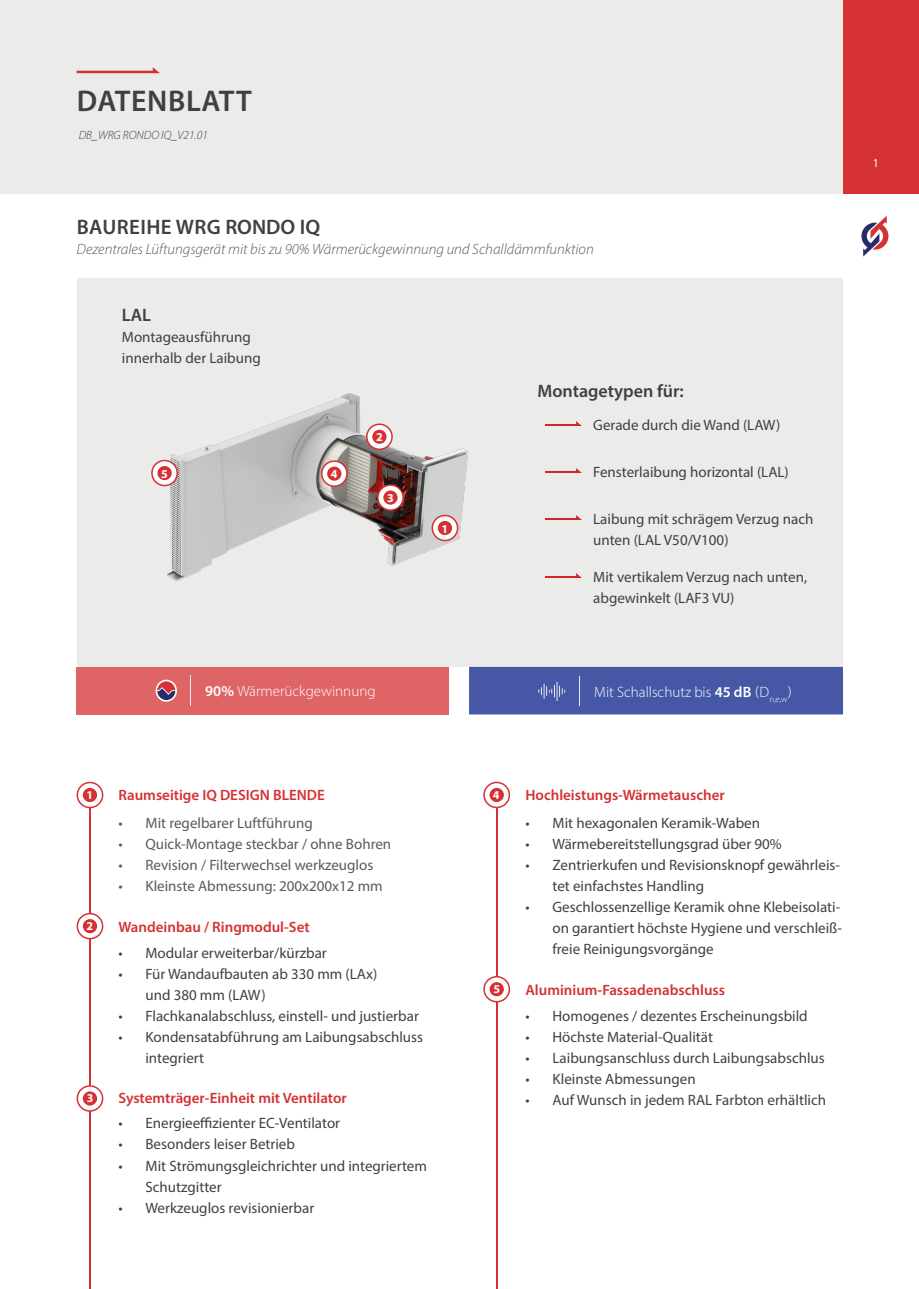
<style>
.page{position:relative;width:919px;height:1289px;background:#fff}
.page>*{position:absolute;margin:0;border:0;box-sizing:border-box;transform-origin:0 0}
.t1{font:600 30px "Myriad Pro";letter-spacing:.02em;color:#3e4143}
.t2{font:600 21px "Myriad Pro";letter-spacing:.02em;color:#3d4144}
.t3{font:600 18px "Myriad Pro";color:#3d4144}
.t4{font:15px/21px "Myriad Pro";color:#3e4143}
.t5{font:600 15px "Myriad Pro";color:#d53134}
.t6{font:15px "Myriad Pro";color:#595a5b}
.t7{font:italic 300 15px "Myriad Pro";color:#57585a}
.t8{font:300 15px "Myriad Pro";color:#fff}
.t9{font:15px/21px "Myriad Pro";color:#3d4144}
.t10{font:italic 300 12px "Myriad Pro";color:#3e4143}
.t11{font:700 12px "Myriad Pro";color:#fff}
.t12{font:12px "Myriad Pro";color:#fff}
.s1{font-weight:600}
</style>
<div class="page">
<div style="left:77px;top:279px;width:765px;height:388px;background:#ebebea"></div>
<div style="left:0;top:0;width:918px;height:193px;background:#ebebea"></div>
<svg style="left:861px;top:216px;width:27px;height:40px"></svg>
<div style="left:469px;top:667px;width:374px;height:47px;background:#4557a5"></div>
<hr style="left:579px;top:676px;width:1px;height:30px;background:#ececee">
<svg style="left:538px;top:681px;width:27px;height:20px"></svg>
<hr style="left:89px;top:792px;width:1px;height:496px;background:#d53134">
<hr style="left:496px;top:792px;width:1px;height:496px;background:#d53134">
<svg style="left:77px;top:782px;width:26px;height:25px"></svg>
<div style="left:77px;top:781px;width:26px;height:27px;border:2px solid #d53134;border-radius:50%"></div>
<div style="left:83px;top:788px;width:14px;height:14px;background:#d53134;border-radius:50%"></div>
<svg style="left:484px;top:782px;width:25px;height:25px"></svg>
<div style="left:483px;top:781px;width:27px;height:27px;border:2px solid #d53134;border-radius:50%"></div>
<div style="left:489px;top:787px;width:15px;height:15px;background:#d53134;border-radius:50%"></div>
<svg style="left:484px;top:976px;width:25px;height:25px"></svg>
<div style="left:483px;top:975px;width:27px;height:27px;border:2px solid #d53134;border-radius:50%"></div>
<div style="left:489px;top:982px;width:15px;height:14px;background:#d53134;border-radius:50%"></div>
<svg style="left:77px;top:913px;width:26px;height:25px"></svg>
<div style="left:77px;top:912px;width:26px;height:27px;border:2px solid #d53134;border-radius:50%"></div>
<div style="left:83px;top:919px;width:14px;height:14px;background:#d53134;border-radius:50%"></div>
<svg style="left:77px;top:1085px;width:26px;height:25px"></svg>
<div style="left:77px;top:1085px;width:26px;height:26px;border:2px solid #d53134;border-radius:50%"></div>
<div style="left:83px;top:1091px;width:14px;height:14px;background:#d53134;border-radius:50%"></div>
<div style="left:843px;top:0;width:75px;height:193px;background:#d53134"></div>
<svg style="left:77px;top:67px;width:83px;height:6px"></svg>
<img style="left:546px;top:422px;width:35px;height:4px">
<img style="left:546px;top:468px;width:35px;height:4px">
<img style="left:546px;top:515px;width:35px;height:4px">
<img style="left:546px;top:573px;width:35px;height:4px">
<div style="left:76px;top:667px;width:373px;height:47px;background:#df6466"></div>
<hr style="left:190px;top:675px;width:1px;height:31px;background:#ececee">
<svg style="left:156px;top:679px;width:21px;height:22px"></svg>
<svg style="left:157px;top:681px;width:18px;height:19px"></svg>
<img style="left:152px;top:393px;width:316px;height:189px">
<svg style="left:152px;top:460px;width:25px;height:25px"></svg>
<div style="left:151px;top:460px;width:27px;height:26px;border:2px solid #d53134;border-radius:50%"></div>
<div style="left:157px;top:466px;width:15px;height:14px;background:#d53134;border-radius:50%"></div>
<svg style="left:432px;top:515px;width:25px;height:25px"></svg>
<div style="left:431px;top:514px;width:27px;height:27px;border:2px solid #d53134;border-radius:50%"></div>
<div style="left:438px;top:521px;width:14px;height:14px;background:#d53134;border-radius:50%"></div>
<svg style="left:367px;top:424px;width:25px;height:25px"></svg>
<div style="left:366px;top:423px;width:27px;height:27px;border:2px solid #d53134;border-radius:50%"></div>
<div style="left:372px;top:429px;width:14px;height:15px;background:#d53134;border-radius:50%"></div>
<svg style="left:378px;top:485px;width:25px;height:25px"></svg>
<div style="left:377px;top:484px;width:27px;height:27px;border:2px solid #d53134;border-radius:50%"></div>
<div style="left:383px;top:490px;width:14px;height:14px;background:#d53134;border-radius:50%"></div>
<svg style="left:321px;top:461px;width:26px;height:25px"></svg>
<div style="left:321px;top:460px;width:26px;height:27px;border:2px solid #d53134;border-radius:50%"></div>
<div style="left:327px;top:466px;width:14px;height:14px;background:#d53134;border-radius:50%"></div>
<h1 class="t1" style="left:77px;top:82px;width:176px">DATENBLATT</h1>
<p class="t10" style="left:79px;top:128px;width:131px">DB_WRG RONDO IQ_V21.01</p>
<h2 class="t2" style="left:77px;top:213px;width:245px">BAUREIHE WRG RONDO IQ</h2>
<p class="t7" style="left:77px;top:240px;width:518px">Dezentrales Lüftungsgerät mit bis zu 90% Wärmerückgewinnung und Schalldämmfunktion</p>
<p class="t3" style="left:122px;top:303px;width:31px">LAL</p>
<p class="t9" style="left:122px;top:326px;width:140px">Montageausführung innerhalb der Laibung</p>
<p class="t11" style="left:161px;top:465px;width:8px">5</p>
<p class="t11" style="left:331px;top:466px;width:8px">4</p>
<p class="t11" style="left:376px;top:429px;width:8px">2</p>
<p class="t11" style="left:387px;top:490px;width:8px">3</p>
<p class="t11" style="left:441px;top:520px;width:8px">1</p>
<p class="t8" style="left:205px;top:682px;width:172px"><span class="s1">90%</span> Wärmerückgewinnung</p>
<p class="t3" style="left:537px;top:379px;width:148px">Montagetypen für:</p>
<p class="t4" style="left:593px;top:414px;width:189px">Gerade durch die Wand (LAW)</p>
<p class="t4" style="left:593px;top:461px;width:197px">Fensterlaibung horizontal (LAL)</p>
<p class="t4" style="left:593px;top:508px;width:222px">Laibung mit schrägem Verzug nach unten (LAL V50/V100)</p>
<p class="t4" style="left:593px;top:566px;width:215px">Mit vertikalem Verzug nach unten, abgewinkelt (LAF3 VU)</p>
<p class="t8" style="left:594px;top:682px;width:199px">Mit Schallschutz bis <span class="s1">45 dB</span> (D<sub>n,e,w</sub>)</p>
<p class="t12" style="left:872px;top:156px;width:8px">1</p>
<p class="t5" style="left:118px;top:785px;width:208px">Raumseitige IQ DESIGN BLENDE</p>
<p class="t6" style="left:118px;top:813px;width:196px">• Mit regelbarer Luftführung</p>
<p class="t6" style="left:118px;top:834px;width:274px">• Quick-Montage steckbar / ohne Bohren</p>
<p class="t6" style="left:118px;top:855px;width:256px">• Revision / Filterwechsel werkzeuglos</p>
<p class="t6" style="left:118px;top:876px;width:266px">• Kleinste Abmessung: 200x200x12 mm</p>
<p class="t5" style="left:118px;top:917px;width:193px">Wandeinbau / Ringmodul-Set</p>
<p class="t4" style="left:118px;top:942px;width:210px">• Modular erweiterbar/kürzbar</p>
<p class="t4" style="left:145px;top:963px;width:233px;text-indent:-27px">• Für Wandaufbauten ab 330 mm (LAx) und 380 mm (LAW)</p>
<p class="t4" style="left:118px;top:1005px;width:302px">• Flachkanalabschluss, einstell- und justierbar</p>
<p class="t4" style="left:145px;top:1026px;width:279px;text-indent:-27px">• Kondensatabführung am Laibungsabschluss integriert</p>
<p class="t5" style="left:118px;top:1088px;width:230px">Systemträger-Einheit mit Ventilator</p>
<p class="t4" style="left:118px;top:1112px;width:223px">• Energieeffizienter EC-Ventilator</p>
<p class="t4" style="left:118px;top:1133px;width:178px">• Besonders leiser Betrieb</p>
<p class="t4" style="left:145px;top:1154px;width:283px;text-indent:-27px">• Mit Strömungsgleichrichter und integriertem<br>Schutzgitter</p>
<p class="t4" style="left:118px;top:1196px;width:197px">• Werkzeuglos revisionierbar</p>
<p class="t11" style="left:87px;top:787px;width:8px">1</p>
<p class="t11" style="left:493px;top:787px;width:8px">4</p>
<p class="t11" style="left:87px;top:918px;width:8px">2</p>
<p class="t11" style="left:493px;top:981px;width:8px">5</p>
<p class="t11" style="left:87px;top:1090px;width:8px">3</p>
<p class="t5" style="left:525px;top:785px;width:201px">Hochleistungs-Wärmetauscher</p>
<p class="t4" style="left:525px;top:811px;width:236px">• Mit hexagonalen Keramik-Waben</p>
<p class="t4" style="left:525px;top:832px;width:258px">• Wärmebereitstellungsgrad über 90%</p>
<p class="t4" style="left:552px;top:853px;width:289px;text-indent:-27px">• Zentrierkufen und Revisionsknopf gewährleis&shy;tet einfachstes Handling</p>
<p class="t4" style="left:552px;top:895px;width:291px;text-indent:-27px">• Geschlossenzellige Keramik ohne Klebeisolati&shy;on garantiert höchste Hygiene und verschleiß&shy;freie Reinigungsvorgänge</p>
<p class="t5" style="left:525px;top:980px;width:201px">Aluminium-Fassadenabschluss</p>
<p class="t4" style="left:525px;top:1005px;width:284px">• Homogenes / dezentes Erscheinungsbild</p>
<p class="t4" style="left:525px;top:1026px;width:189px">• Höchste Material-Qualität</p>
<p class="t4" style="left:525px;top:1047px;width:301px">• Laibungsanschluss durch Laibungsabschlus</p>
<p class="t4" style="left:525px;top:1068px;width:172px">• Kleinste Abmessungen</p>
<p class="t4" style="left:525px;top:1089px;width:302px">• Auf Wunsch in jedem RAL Farbton erhältlich</p>
</div>
